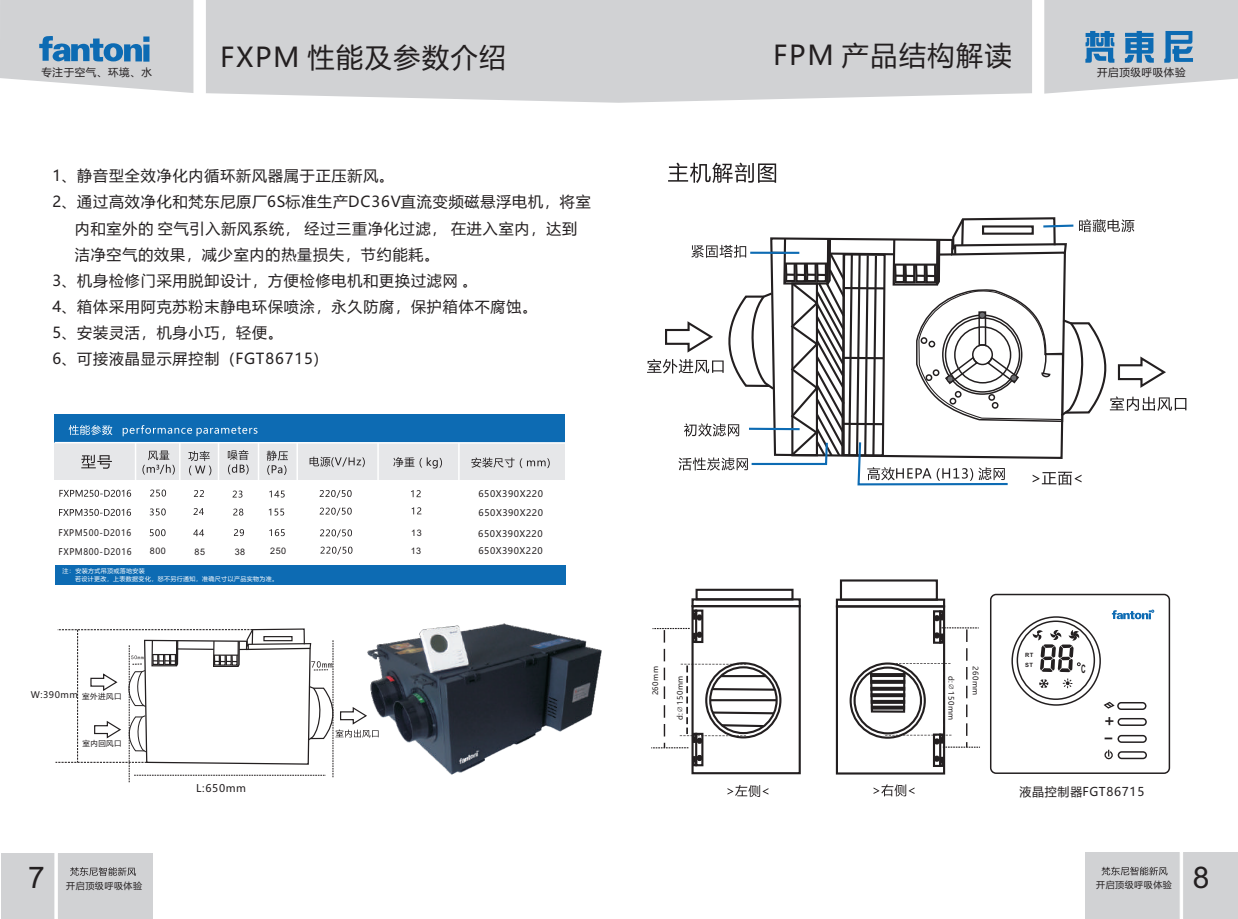
<style>
.page{position:relative;width:1238px;height:919px;background:#fff}
.page>*{position:absolute;margin:0;border:0;box-sizing:border-box;transform-origin:0 0}
.t1{font:29.85px "Arial";color:#231f20}
.t2{font:27px "Microsoft Ya Hei";letter-spacing:.06em;color:#231f20}
.t3{font:700 15.75px/16.5px "Microsoft Ya Hei";color:#231f20}
.t4{font:15px "Microsoft Ya Hei";letter-spacing:.06em;color:#231f20}
.t5{font:12px "Microsoft Ya Hei";letter-spacing:.06em;color:#231f20}
.t6{font:700 11.7px "Arial";color:#231f20;scale:.54 1}
.t7{font:10.5px "Microsoft Ya Hei";letter-spacing:.06em;color:#231f20}
.t8{font:9px/18.8px "Microsoft Ya Hei";letter-spacing:.06em;color:#231f20}
.t9{font:9px "Microsoft Ya Hei";letter-spacing:.06em;color:#231f20;scale:.91 1}
.t10{font:9px "Arial";letter-spacing:.055em;color:#231f20}
.t11{font:7.5px "Microsoft Ya Hei";letter-spacing:.06em;color:#231f20}
.t12{font:6px/7.9px "Microsoft Ya Hei";letter-spacing:.06em;color:#fff}
.t13{font:700 5.85px/9.8px "Arial";color:#231f20}
.s1{font-family:"Ebrima"}
</style>
<div class="page">
<svg style="left:0;top:0;width:193px;height:93px;background:#c4cdd4"></svg>
<div style="left:206px;top:0;width:826px;height:103px;background:#d1d2d4"></div>
<svg style="left:1044px;top:0;width:193px;height:94px;background:#c0cbd4"></svg>
<svg style="left:55px;top:628px;width:309px;height:154px"></svg>
<div style="left:55px;top:443px;width:510px;height:36px;background:#e6e7e9"></div>
<div style="left:55px;top:414px;width:510px;height:28px;background:#0d6bb3"></div>
<hr style="left:135px;top:443px;width:1px;height:120px;background:#fff">
<hr style="left:377px;top:443px;width:2px;height:120px;background:#fff">
<hr style="left:458px;top:443px;width:1px;height:122px;background:#fff">
<hr style="left:179px;top:443px;width:1px;height:120px;background:#fff">
<hr style="left:218px;top:443px;width:1px;height:120px;background:#fff">
<hr style="left:258px;top:443px;width:1px;height:122px;background:#fff">
<hr style="left:296px;top:443px;width:2px;height:120px;background:#fff">
<svg style="left:69px;top:425px;width:188px;height:11px"></svg>
<svg style="left:81px;top:454px;width:31px;height:14px"></svg>
<svg style="left:142px;top:450px;width:33px;height:24px"></svg>
<svg style="left:188px;top:451px;width:23px;height:24px"></svg>
<svg style="left:228px;top:450px;width:20px;height:24px"></svg>
<svg style="left:267px;top:450px;width:21px;height:25px"></svg>
<svg style="left:309px;top:456px;width:56px;height:11px"></svg>
<svg style="left:393px;top:457px;width:49px;height:11px"></svg>
<svg style="left:471px;top:457px;width:78px;height:11px"></svg>
<svg style="left:150px;top:489px;width:16px;height:7px"></svg>
<svg style="left:150px;top:508px;width:16px;height:7px"></svg>
<svg style="left:150px;top:529px;width:15px;height:7px"></svg>
<svg style="left:194px;top:490px;width:10px;height:7px"></svg>
<svg style="left:193px;top:508px;width:11px;height:7px"></svg>
<svg style="left:232px;top:490px;width:10px;height:7px"></svg>
<svg style="left:319px;top:490px;width:32px;height:8px"></svg>
<svg style="left:319px;top:507px;width:33px;height:8px"></svg>
<svg style="left:320px;top:529px;width:32px;height:8px"></svg>
<svg style="left:59px;top:489px;width:72px;height:8px"></svg>
<svg style="left:193px;top:529px;width:11px;height:7px"></svg>
<svg style="left:233px;top:508px;width:10px;height:7px"></svg>
<svg style="left:234px;top:529px;width:10px;height:7px"></svg>
<svg style="left:269px;top:490px;width:16px;height:7px"></svg>
<svg style="left:269px;top:508px;width:15px;height:7px"></svg>
<svg style="left:269px;top:529px;width:16px;height:7px"></svg>
<svg style="left:411px;top:490px;width:10px;height:7px"></svg>
<div style="left:1px;top:852px;width:151px;height:66px;background:#d1d2d4"></div>
<svg style="left:54px;top:852px;width:4px;height:66px"></svg>
<svg style="left:70px;top:867px;width:66px;height:8px"></svg>
<div style="left:1084px;top:852px;width:153px;height:66px;background:#d1d2d4"></div>
<div style="left:1179px;top:852px;width:3px;height:66px;background:#fff;border:1px solid #fff"></div>
<svg style="left:1101px;top:866px;width:66px;height:9px"></svg>
<img style="left:364px;top:623px;width:238px;height:152px">
<svg style="left:59px;top:509px;width:72px;height:7px"></svg>
<div style="left:55px;top:564px;width:511px;height:20px;background:#0d6bb3"></div>
<div style="left:835px;top:605px;width:110px;height:169px;border:2px solid #231f20"></div>
<div style="left:835px;top:598px;width:110px;height:9px;border:2px solid #231f20"></div>
<div style="left:839px;top:579px;width:98px;height:21px;border:2px solid #231f20"></div>
<div style="left:932px;top:610px;width:9px;height:33px;border:2px solid #231f20"></div>
<svg style="left:933px;top:609px;width:11px;height:12px"></svg>
<div style="left:932px;top:733px;width:9px;height:34px;border:2px solid #231f20"></div>
<svg style="left:933px;top:755px;width:11px;height:13px"></svg>
<div style="left:691px;top:605px;width:109px;height:169px;border:2px solid #231f20"></div>
<div style="left:691px;top:598px;width:109px;height:9px;border:2px solid #231f20"></div>
<div style="left:695px;top:588px;width:98px;height:12px;border:2px solid #231f20"></div>
<div style="left:695px;top:609px;width:8px;height:34px;border:2px solid #231f20"></div>
<svg style="left:691px;top:608px;width:11px;height:12px"></svg>
<div style="left:695px;top:732px;width:8px;height:34px;border:2px solid #231f20"></div>
<div style="left:696px;top:754px;width:6px;height:7px;border:2px solid #231f20;border-radius:50%"></div>
<svg style="left:691px;top:755px;width:10px;height:12px"></svg>
<svg style="left:647px;top:217px;width:539px;height:269px"></svg>
<svg style="left:668px;top:162px;width:108px;height:21px"></svg>
<svg style="left:727px;top:785px;width:41px;height:12px"></svg>
<svg style="left:873px;top:784px;width:41px;height:12px"></svg>
<div style="left:989px;top:593px;width:181px;height:180px;border:1px solid #231f20;border-radius:5px"></div>
<div style="left:1117px;top:702px;width:29px;height:8px;border:1px solid #231f20;border-radius:3px"></div>
<div style="left:1117px;top:718px;width:29px;height:8px;border:1px solid #231f20;border-radius:3px"></div>
<div style="left:1117px;top:734px;width:29px;height:8px;border:1px solid #231f20;border-radius:3px"></div>
<div style="left:1117px;top:751px;width:29px;height:8px;border:1px solid #231f20;border-radius:3px"></div>
<svg style="left:1103px;top:701px;width:12px;height:8px"></svg>
<svg style="left:1104px;top:749px;width:9px;height:11px"></svg>
<div style="left:1016px;top:620px;width:78px;height:80px;border:1px solid #231f20;border-radius:50%"></div>
<svg style="left:1032px;top:628px;width:48px;height:44px"></svg>
<svg style="left:1039px;top:679px;width:10px;height:9px"></svg>
<svg style="left:1062px;top:678px;width:10px;height:10px"></svg>
<svg style="left:1111px;top:610px;width:42px;height:9px"></svg>
<svg style="left:868px;top:627px;width:111px;height:120px"></svg>
<svg style="left:651px;top:628px;width:126px;height:120px"></svg>
<svg style="left:320px;top:546px;width:32px;height:8px"></svg>
<svg style="left:412px;top:507px;width:9px;height:7px"></svg>
<h2 class="t2" style="left:773px;top:43px;width:240px">FPM 产品结构解读</h2>
<h2 class="t2" style="left:220px;top:45px;width:288px">FXPM 性能及参数介绍</h2>
<p class="t7" style="left:41px;top:67px;width:112px">专注于空气、环境、水</p>
<p class="t7" style="left:1097px;top:67px;width:90px">开启顶级呼吸体验</p>
<p class="t4" style="left:53px;top:169px;width:343px">1、静音型全效净化内循环新风器属于正压新风。</p>
<p class="t4" style="left:53px;top:195px;width:539px">2、通过高效净化和梵东尼原厂6S标准生产DC36V直流变频磁悬浮电机，将室</p>
<p class="t4" style="left:75px;top:221px;width:504px">内和室外的 空气引入新风系统， 经过三重净化过滤， 在进入室内，达到</p>
<p class="t4" style="left:75px;top:247px;width:366px">洁净空气的效果，减少室内的热量损失，节约能耗。</p>
<p class="t4" style="left:53px;top:273px;width:426px">3、机身检修门采用脱卸设计，方便检修电机和更换过滤网 。</p>
<p class="t4" style="left:53px;top:300px;width:486px">4、箱体采用阿克苏粉末静电环保喷涂，永久防腐，保护箱体不腐蚀。</p>
<p class="t4" style="left:53px;top:326px;width:232px">5、安装灵活，机身小巧，轻便。</p>
<p class="t4" style="left:53px;top:352px;width:277px">6、可接液晶显示屏控制（FGT86715）</p>
<p class="t9" style="left:58px;top:528px;width:81px">FXPM500-D2016</p>
<p class="t10" style="left:411px;top:529px;width:12px">13</p>
<p class="t8" style="left:478px;top:485px;width:66px">650X390X220<br>650X390X220</p>
<p class="t8" style="left:478px;top:524px;width:66px">650X390X220</p>
<p class="t9" style="left:59px;top:547px;width:82px">FXPM800-D2016</p>
<p class="t10" style="left:150px;top:548px;width:18px">800</p>
<p class="t10" style="left:195px;top:548px;width:12px">85</p>
<p class="t10" style="left:235px;top:548px;width:12px">38</p>
<p class="t10" style="left:270px;top:547px;width:18px">250</p>
<p class="t10" style="left:411px;top:548px;width:12px">13</p>
<p class="t8" style="left:478px;top:542px;width:66px">650X390X220</p>
<p class="t12" style="left:75px;top:567px;width:204px;text-indent:-12px">注：安装方式吊顶或落地安装<br>若设计更改，上表数据变化，怒不另行通知，准确尺寸以产品实物为准。</p>
<p class="t8" style="left:31px;top:686px;width:49px">W:390mm</p>
<p class="t11" style="left:82px;top:693px;width:41px">室外进风口</p>
<p class="t11" style="left:82px;top:740px;width:41px">室内回风口</p>
<p class="t7" style="left:196px;top:783px;width:51px">L:650mm</p>
<p class="t11" style="left:652px;top:695px;width:31px;rotate:-90deg">260mm</p>
<p class="t11" style="left:676px;top:720px;width:46px;rotate:-90deg">d:<span class="s1">∅</span> 150mm</p>
<p class="t11" style="left:954px;top:675px;width:46px;rotate:90deg">d:<span class="s1">∅</span> 150mm</p>
<p class="t11" style="left:978px;top:666px;width:31px;rotate:90deg">260mm</p>
<p class="t13" style="left:1025px;top:650px;width:10px">RT<br>ST</p>
<p class="t6" style="left:1080px;top:664px;width:10px">C</p>
<p class="t3" style="left:1102px;top:713px;width:14px">+ -</p>
<p class="t5" style="left:1019px;top:786px;width:126px">液晶控制器FGT86715</p>
<h1 class="t1" style="left:28px;top:866px;width:18px">7</h1>
<p class="t8" style="left:66px;top:877px;width:77px">开启顶级呼吸体验</p>
<p class="t8" style="left:1096px;top:876px;width:77px">开启顶级呼吸体验</p>
<h1 class="t1" style="left:1192px;top:866px;width:18px">8</h1>
</div>
